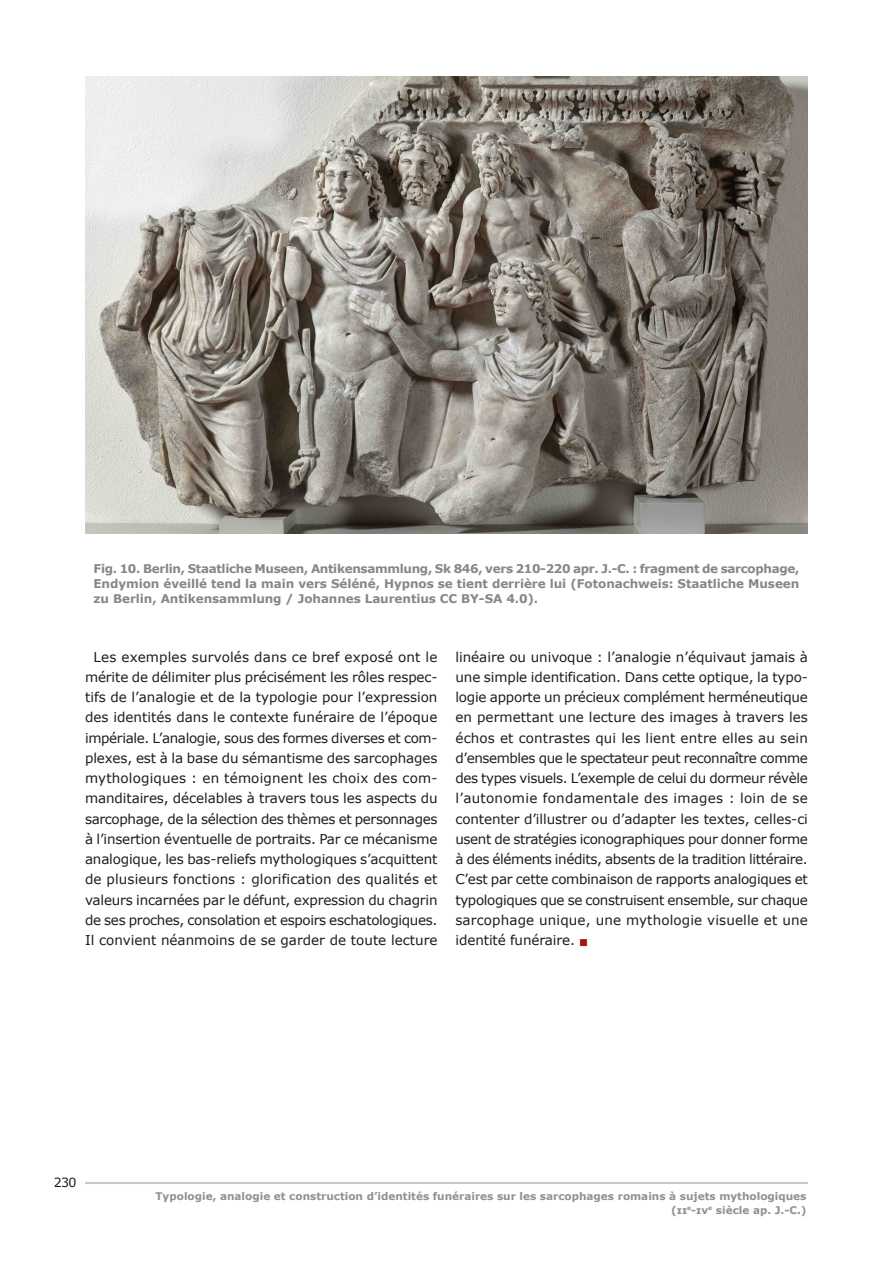
<style>
.page{position:relative;width:893px;height:1263px;background:#fff}
.page>*{position:absolute;margin:0;border:0;box-sizing:border-box;transform-origin:0 0}
.t1{font:13.5px/20.2px "Verdana";color:#1d1d1b;text-align:justify}
.t2{font:12.6px "Verdana";color:#1d1d1b}
.t3{font:700 12px/15px "Verdana";letter-spacing:-.005em;color:#878787;text-align:justify}
.t4{font:700 10.5px/13.5px "Verdana";color:#919190;text-align:right}
.s1{color:#a01915}
</style>
<div class="page">
<hr style="left:85px;top:1182px;width:723px;height:2px;background:#c7c7c6">
<img style="left:85px;top:77px;width:723px;height:456px">
<p class="t3" style="left:94px;top:561px;width:707px">Fig. 10. Berlin, Staatliche Museen, Antikensammlung, Sk 846, vers 210-220 apr. J.‑C. : fragment de sarcophage, Endymion éveillé tend la main vers Séléné, Hypnos se tient derrière lui (Fotonachweis: Staatliche Museen zu Berlin, Antikensammlung / Johannes Laurentius CC BY-SA 4.0).</p>
<p class="t1" style="left:85px;top:646px;width:354px;text-indent:9px">Les exemples survolés dans ce bref exposé ont le mérite de délimiter plus précisément les rôles respec&shy;tifs de l’analogie et de la typologie pour l’expression des identités dans le contexte funéraire de l’époque impériale. L’analogie, sous des formes diverses et com&shy;plexes, est à la base du sémantisme des sarcophages mythologiques : en témoignent les choix des com&shy;manditaires, décelables à travers tous les aspects du sarcophage, de la sélection des thèmes et personnages à l’insertion éventuelle de portraits. Par ce mécanisme analogique, les bas-reliefs mythologiques s’acquittent de plusieurs fonctions : glorification des qualités et valeurs incarnées par le défunt, expression du chagrin de ses proches, consolation et espoirs eschatologiques.<br>Il convient néanmoins de se garder de toute lecture</p>
<p class="t1" style="left:455px;top:646px;width:354px">linéaire ou univoque : l’analogie n’équivaut jamais à une simple identification. Dans cette optique, la typo&shy;logie apporte un précieux complément herméneutique en permettant une lecture des images à travers les échos et contrastes qui les lient entre elles au sein d’ensembles que le spectateur peut reconnaître comme des types visuels. L’exemple de celui du dormeur révèle l’autonomie fondamentale des images : loin de se contenter d’illustrer ou d’adapter les textes, celles-ci usent de stratégies iconographiques pour donner forme à des éléments inédits, absents de la tradition littéraire.<br>C’est par cette combinaison de rapports analogiques et typologiques que se construisent ensemble, sur chaque sarcophage unique, une mythologie visuelle et une identité funéraire. <span class="s1">■</span></p>
<p class="t2" style="left:54px;top:1173px;width:24px">230</p>
<p class="t4" style="left:155px;top:1189px;width:652px">Typologie, analogie et construction d’identités funéraires sur les sarcophages romains à sujets mythologiques (ii<sup>e</sup>-iv<sup>e</sup> siècle ap. J.-C.)</p>
</div>
